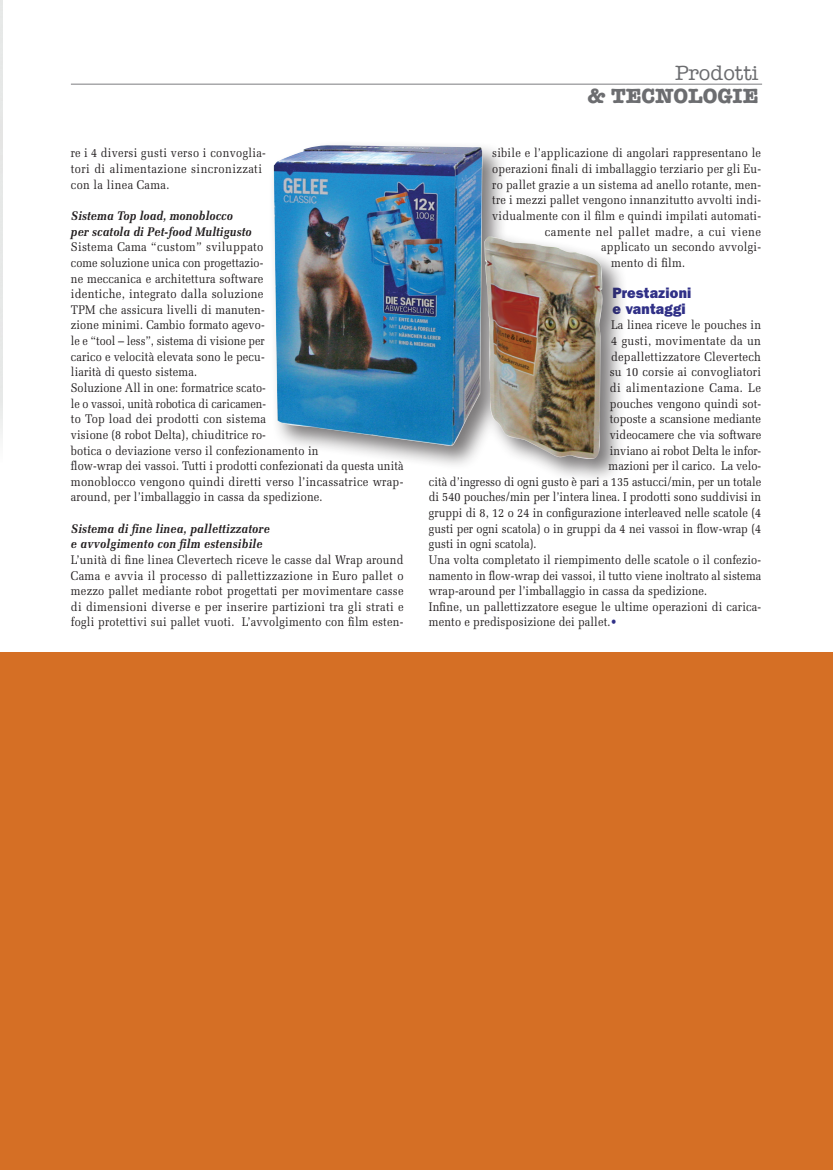
<style>
.page{position:relative;width:833px;height:1170px;background:#fff}
.page>*{position:absolute;margin:0;border:0;box-sizing:border-box;transform-origin:0 0}
.t1{font:700 21.25px "American Typewriter";color:#6c6d70}
.t2{font:21.25px "American Typewriter";color:#6c6d70}
._007_TNT_1{font:15px/15.6px "ITC Franklin Gothic Std Hvy";letter-spacing:.015em;color:#303087;scale:.95 1}
._03_TESTO{font:12.5px/15.6px "Melior LT Std";letter-spacing:.01em;color:#231f20;scale:.88 1}
._03_TESTO-2{font:12.5px/15.6px "Melior LT Std";letter-spacing:.01em;color:#231f20;text-align:justify;scale:.9 1}
._03_TESTO-3{font:italic 700 12.5px/15.6px "Melior LT Std";letter-spacing:.02em;color:#231f20;scale:.88 1}
._03_TESTO-4{font:12.5px/15.6px "Melior LT Std";letter-spacing:.03em;color:#231f20;scale:.88 1}
._03_TESTO-5{font:12.5px "Melior LT Std";letter-spacing:.01em;color:#231f20;scale:.89 1}
._03_TESTO-6{font:12.5px "Melior LT Std";letter-spacing:.045em;color:#231f20;scale:.9 1}
._03_TESTO-7{font:12.5px "Melior LT Std";letter-spacing:.04em;color:#231f20;scale:.9 1}
.s1{color:#303087}
</style>
<div class="page">
<hr style="left:71px;top:84px;width:691px;height:1px;background:#6c6d70">
<div style="left:0;top:652px;width:833px;height:517px;background:#d56f25"></div>
<div style="left:268px;top:140px;width:360px;height:344px;background:#231f20;opacity:.6"></div>
<img style="left:274px;top:145px;width:331px;height:314px">
<p class="_03_TESTO-4" style="left:71px;top:145px;width:223px">re i 4 diversi gusti verso i convoglia&shy;tori di alimentazione sincronizzati con la linea Cama.</p>
<p class="_03_TESTO-3" style="left:71px;top:208px;width:207px">Sistema Top load, monoblocco per scatola di Pet-food Multigusto</p>
<p class="_03_TESTO-2" style="left:71px;top:239px;width:217px">Sistema Cama “custom” sviluppato come soluzione unica con progettazio&shy;ne meccanica e architettura software identiche, integrato dalla soluzione TPM che assicura livelli di manuten&shy;zione minimi. Cambio formato agevo&shy;le e “tool – less”, sistema di visione per carico e velocità elevata sono le pecu&shy;liarità di questo sistema.</p>
<p class="_03_TESTO" style="left:71px;top:380px;width:380px">Soluzione All in one: formatrice scato-<br>le o vassoi, unità robotica di caricamen-<br>to Top load dei prodotti con sistema<br>visione (8 robot Delta), chiuditrice ro-<br>botica o deviazione verso il confezionamento in<br>flow-wrap dei vassoi. Tutti i prodotti confezionati da questa unità monoblocco vengono quindi diretti verso l’incassatrice wrap&shy;around, per l’imballaggio in cassa da spedizione.</p>
<p class="_03_TESTO-3" style="left:71px;top:520px;width:227px">Sistema di fine linea, pallettizzatore e avvolgimento con film estensibile</p>
<p class="_03_TESTO" style="left:71px;top:552px;width:380px;text-align:justify">L’unità di fine linea Clevertech riceve le casse dal Wrap around Cama e avvia il processo di pallettizzazione in Euro pallet o mezzo pallet mediante robot progettati per movimentare casse di dimensioni diverse e per inserire partizioni tra gli strati e fogli protettivi sui pallet vuoti. L’avvolgimento con film esten-</p>
<h1 class="t2" style="left:675px;top:56px;width:85px">Prodotti</h1>
<h1 class="t1" style="left:587px;top:78px;width:172px">&amp; TECNOLOGIE</h1>
<p class="_03_TESTO" style="left:492px;top:145px;width:307px">sibile e l’applicazione di angolari rappresentano le</p>
<p class="_03_TESTO" style="left:492px;top:161px;width:307px">operazioni finali di imballaggio terziario per gli Eu-</p>
<p class="_03_TESTO" style="left:492px;top:177px;width:307px">ro pallet grazie a un sistema ad anello rotante, men-</p>
<p class="_03_TESTO" style="left:492px;top:192px;width:307px">tre i mezzi pallet vengono innanzitutto avvolti indi-</p>
<p class="_03_TESTO" style="left:492px;top:208px;width:307px">vidualmente con il film e quindi impilati automati-</p>
<p class="_03_TESTO-6" style="left:545px;top:224px;width:242px">camente nel pallet madre, a cui viene</p>
<p class="_03_TESTO" style="left:601px;top:239px;width:183px">applicato un secondo avvolgi-</p>
<p class="_03_TESTO" style="left:611px;top:255px;width:86px">mento di film.</p>
<p class="_007_TNT_1" style="left:612px;top:285px;width:85px">Prestazioni e vantaggi</p>
<p class="_03_TESTO" style="left:611px;top:317px;width:172px">La linea riceve le pouches in</p>
<p class="_03_TESTO-2" style="left:611px;top:333px;width:168px">4 gusti, movimentate da un</p>
<p class="_03_TESTO-5" style="left:611px;top:349px;width:170px">depallettizzatore Clevertech</p>
<p class="_03_TESTO-5" style="left:610px;top:365px;width:171px">su 10 corsie ai convogliatori</p>
<p class="_03_TESTO-7" style="left:610px;top:380px;width:169px">di alimentazione Cama. Le</p>
<p class="_03_TESTO-5" style="left:610px;top:396px;width:171px">pouches vengono quindi sot-</p>
<p class="_03_TESTO" style="left:610px;top:411px;width:173px">toposte a scansione mediante</p>
<p class="_03_TESTO" style="left:610px;top:427px;width:173px">videocamere che via software</p>
<p class="_03_TESTO" style="left:610px;top:442px;width:173px">inviano ai robot Delta le infor-</p>
<p class="_03_TESTO" style="left:608px;top:458px;width:175px">mazioni per il carico. La velo-</p>
<p class="_03_TESTO" style="left:429px;top:473px;width:379px">cità d’ingresso di ogni gusto è pari a 135 astucci/min, per un totale</p>
<p class="_03_TESTO" style="left:429px;top:489px;width:379px">di 540 pouches/min per l’intera linea. I prodotti sono suddivisi in</p>
<p class="_03_TESTO" style="left:429px;top:505px;width:379px">gruppi di 8, 12 o 24 in configurazione interleaved nelle scatole (4</p>
<p class="_03_TESTO" style="left:429px;top:520px;width:379px">gusti per ogni scatola) o in gruppi da 4 nei vassoi in flow-wrap (4</p>
<p class="_03_TESTO" style="left:429px;top:536px;width:124px">gusti in ogni scatola).</p>
<p class="_03_TESTO" style="left:429px;top:552px;width:379px;text-align:justify">Una volta completato il riempimento delle scatole o il confezio&shy;namento in flow-wrap dei vassoi, il tutto viene inoltrato al sistema wrap-around per l’imballaggio in cassa da spedizione.</p>
<p class="_03_TESTO" style="left:429px;top:598px;width:379px">Infine, un pallettizzatore esegue le ultime operazioni di carica&shy;mento e predisposizione dei pallet.<span class="s1">•</span></p>
</div>
